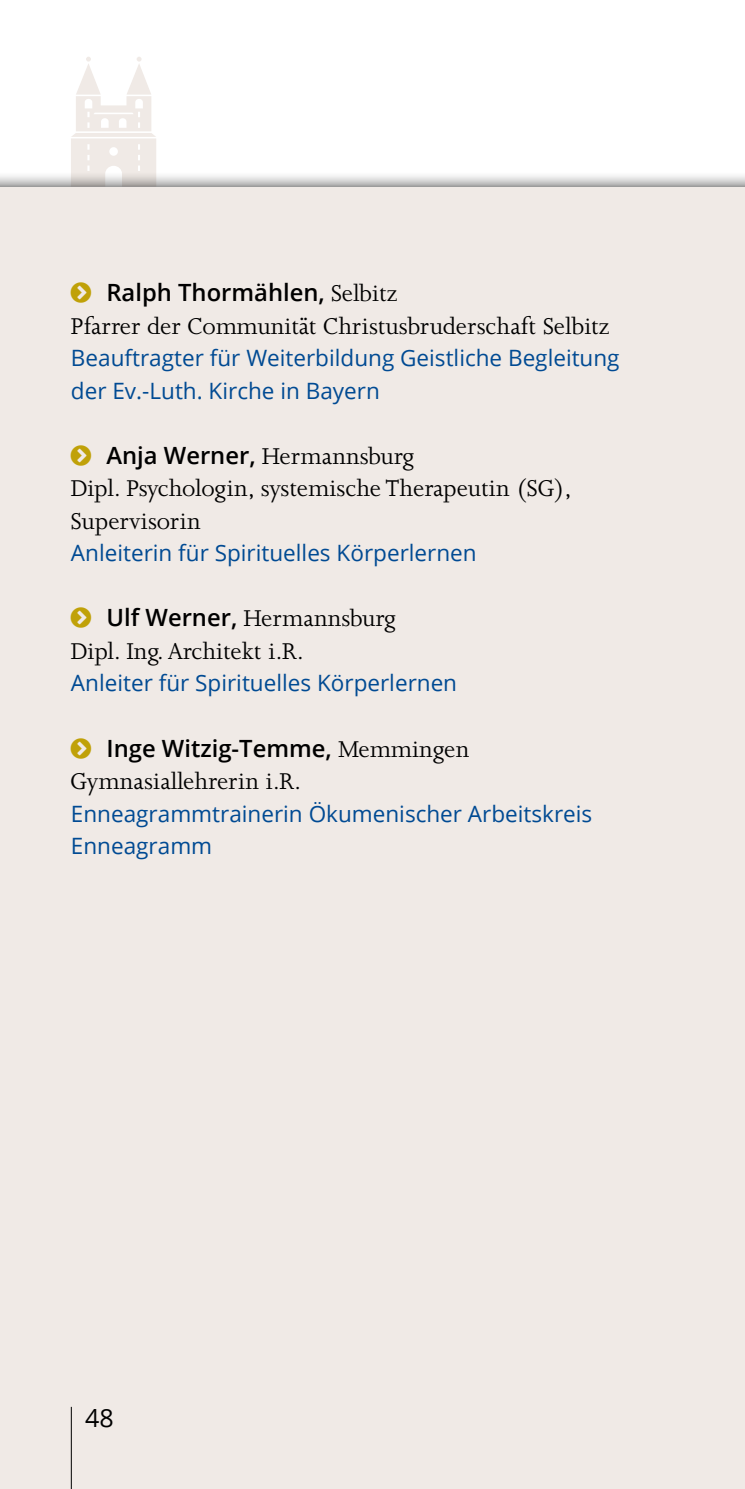
<style>
.page{position:relative;width:745px;height:1489px;background:#fff}
.page>*{position:absolute;margin:0;border:0;box-sizing:border-box;transform-origin:0 0}
.t1{font:26.25px/32.5px "Joanna MT Std";color:#000}
.t2{font:25px "Open Sans";color:#000}
.t3{font:600 23.75px "Open Sans";color:#000}
.t4{font:22.5px/32.5px "Open Sans";color:#004a93}
.s1{font-family:"Joanna MT Std";font-weight:400;font-size:26.25px}
.s2{font-family:"Open Sans";font-weight:600;font-size:23.75px}
</style>
<div class="page">
<svg style="left:71px;top:57px;width:85px;height:114px"></svg>
<div style="left:0;top:187px;width:744px;height:1301px;background:#f0eae6"></div>
<hr style="left:71px;top:1406px;width:1px;height:82px;background:#000">
<p class="t3" style="left:106px;top:276px;width:293px">Ralph Thormählen, <span class="s1">Selbitz</span></p>
<p class="t1" style="left:71px;top:310px;width:540px">Pfarrer der Communität Christusbruderschaft Selbitz</p>
<p class="t4" style="left:71px;top:341px;width:550px">Beauftragter für Weiterbildung Geistliche Begleitung der Ev.-Luth. Kirche in Bayern</p>
<p class="t1" style="left:71px;top:440px;width:502px;text-indent:35px"><span class="s2">Anja Werner,</span> Hermannsburg<br>Dipl. Psychologin, systemische Therapeutin (SG),<br>Supervisorin</p>
<p class="t4" style="left:71px;top:536px;width:407px">Anleiterin für Spirituelles Körperlernen</p>
<p class="t1" style="left:71px;top:602px;width:326px;text-indent:35px"><span class="s2">Ulf Werner,</span> Hermannsburg<br>Dipl. Ing. Architekt i.R.</p>
<p class="t4" style="left:71px;top:666px;width:387px">Anleiter für Spirituelles Körperlernen</p>
<p class="t3" style="left:106px;top:731px;width:364px">Inge Witzig-Temme, <span class="s1">Memmingen</span></p>
<p class="t1" style="left:71px;top:765px;width:231px">Gymnasiallehrerin i.R.</p>
<p class="t4" style="left:71px;top:796px;width:522px">Enneagrammtrainerin Ökumenischer Arbeitskreis<br>Enneagramm</p>
<p class="t2" style="left:85px;top:1400px;width:30px">48</p>
</div>
